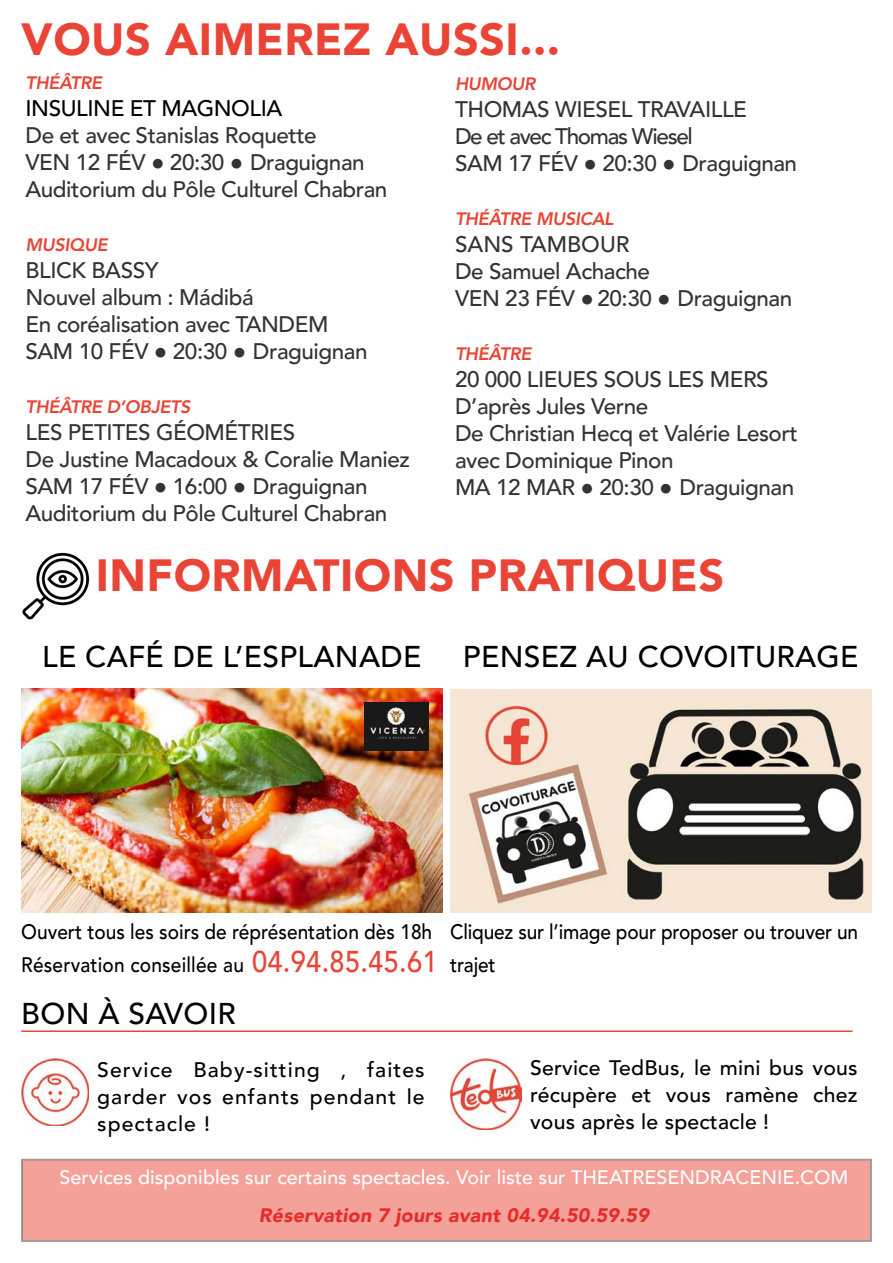
<style>
.page{position:relative;width:893px;height:1263px;background:#fff}
.page>*{position:absolute;margin:0;border:0;box-sizing:border-box;transform-origin:0 0}
.t1{font:900 45px "Avenir LT Pro";letter-spacing:.01em;color:#e94436}
.t2{font:500 30px "Avenir LT Pro";letter-spacing:.01em;color:#000}
.t3{font:500 22.5px/27px "Avenir LT Pro";letter-spacing:-.02em;color:#333}
.t4{font:500 22.5px/27px "Avenir LT Pro";letter-spacing:-.04em;color:#333}
.t5{font:500 22.5px "Avenir LT Pro";letter-spacing:-.02em;color:#000}
.t6{font:500 21px/27px "Avenir LT Pro";letter-spacing:.01em;color:#000;text-align:justify}
.t7{font:500 21px/33px "Avenir LT Pro";letter-spacing:.01em;color:#000;scale:.91 1}
.t8{font:500 21px/33px "Avenir LT Pro";letter-spacing:-.01em;color:#000;scale:.91 1}
.t9{font:500 19.5px "Avenir LT Pro";color:#fff}
.t10{font:italic 900 19.5px "Avenir LT Pro";letter-spacing:.01em;color:#e62d2b}
.t11{font:italic 800 18px "Avenir LT Pro";letter-spacing:-.02em;color:#e94436}
.s1{font-family:"Arial";font-weight:900}
.s2{font-size:30px;color:#e94436}
</style>
<div class="page">
<img style="left:22px;top:553px;width:67px;height:67px">
<img style="left:451px;top:1059px;width:71px;height:71px">
<div style="left:22px;top:1159px;width:849px;height:82px;background:#f4a19a"></div>
<img style="left:21px;top:689px;width:421px;height:223px">
<img style="left:365px;top:703px;width:64px;height:47px">
<hr style="left:21px;top:1030px;width:832px;height:2px;background:#e94436">
<img style="left:22px;top:1059px;width:67px;height:67px">
<img style="left:450px;top:690px;width:421px;height:222px">
<h1 class="t1" style="left:21px;top:12px;width:540px">VOUS AIMEREZ AUSSI...</h1>
<p class="t11" style="left:26px;top:72px;width:78px">THÉÂTRE</p>
<p class="t5" style="left:26px;top:95px;width:258px">INSULINE ET MAGNOLIA</p>
<p class="t3" style="left:26px;top:122px;width:363px">De et avec Stanislas Roquette<br>VEN 12 FÉV <span class="s1">●</span> 20:30 <span class="s1">●</span> Draguignan<br>Auditorium du Pôle Culturel Chabran</p>
<p class="t11" style="left:26px;top:234px;width:84px">MUSIQUE</p>
<p class="t3" style="left:26px;top:257px;width:344px">BLICK BASSY<br>Nouvel album : Mádibá<br>En coréalisation avec TANDEM<br>SAM 10 FÉV <span class="s1">●</span> 20:30 <span class="s1">●</span> Draguignan</p>
<p class="t11" style="left:26px;top:396px;width:166px">THÉÂTRE D’OBJETS</p>
<p class="t3" style="left:26px;top:419px;width:386px">LES PETITES GÉOMÉTRIES<br>De Justine Macadoux &amp; Coralie Maniez<br>SAM 17 FÉV <span class="s1">●</span> 16:00 <span class="s1">●</span> Draguignan<br>Auditorium du Pôle Culturel Chabran</p>
<p class="t11" style="left:455px;top:73px;width:82px">HUMOUR</p>
<p class="t4" style="left:455px;top:96px;width:344px">THOMAS WIESEL TRAVAILLE<br>De et avec Thomas Wiesel<br>SAM 17 FÉV <span class="s1">●</span> 20:30 <span class="s1">●</span> Draguignan</p>
<p class="t11" style="left:455px;top:208px;width:160px">THÉÂTRE MUSICAL</p>
<p class="t3" style="left:455px;top:231px;width:339px">SANS TAMBOUR<br>De Samuel Achache<br>VEN 23 FÉV <span class="s1">●</span> 20:30 <span class="s1">●</span> Draguignan</p>
<p class="t11" style="left:455px;top:343px;width:78px">THÉÂTRE</p>
<p class="t3" style="left:455px;top:366px;width:344px">20 000 LIEUES SOUS LES MERS<br>D’après Jules Verne<br>De Christian Hecq et Valérie Lesort avec Dominique Pinon<br>MA 12 MAR <span class="s1">●</span> 20:30 <span class="s1">●</span> Draguignan</p>
<h1 class="t1" style="left:96px;top:548px;width:630px">INFORMATIONS PRATIQUES</h1>
<h2 class="t2" style="left:42px;top:639px;width:381px">LE CAFÉ DE L’ESPLANADE</h2>
<h2 class="t2" style="left:463px;top:639px;width:397px">PENSEZ AU COVOITURAGE</h2>
<p class="t7" style="left:21px;top:916px;width:459px">Ouvert tous les soirs de réprésentation dès 18h<br>Réservation conseillée au <span class="s2">04.94.85.45.61</span></p>
<h2 class="t2" style="left:21px;top:996px;width:216px">BON À SAVOIR</h2>
<p class="t8" style="left:450px;top:915px;width:450px">Cliquez sur l’image pour proposer ou trouver un trajet</p>
<p class="t6" style="left:530px;top:1054px;width:329px">Service TedBus, le mini bus vous récupère et vous ramène chez vous après le spectacle !</p>
<p class="t9" style="left:60px;top:1166px;width:790px">Services disponibles sur certains spectacles. Voir liste sur THEATRESENDRACENIE.COM</p>
<p class="t10" style="left:259px;top:1203px;width:392px">Réservation 7 jours avant 04.94.50.59.59</p>
<p class="t6" style="left:97px;top:1056px;width:329px">Service Baby-sitting , faites garder vos enfants pendant le spectacle !</p>
</div>
